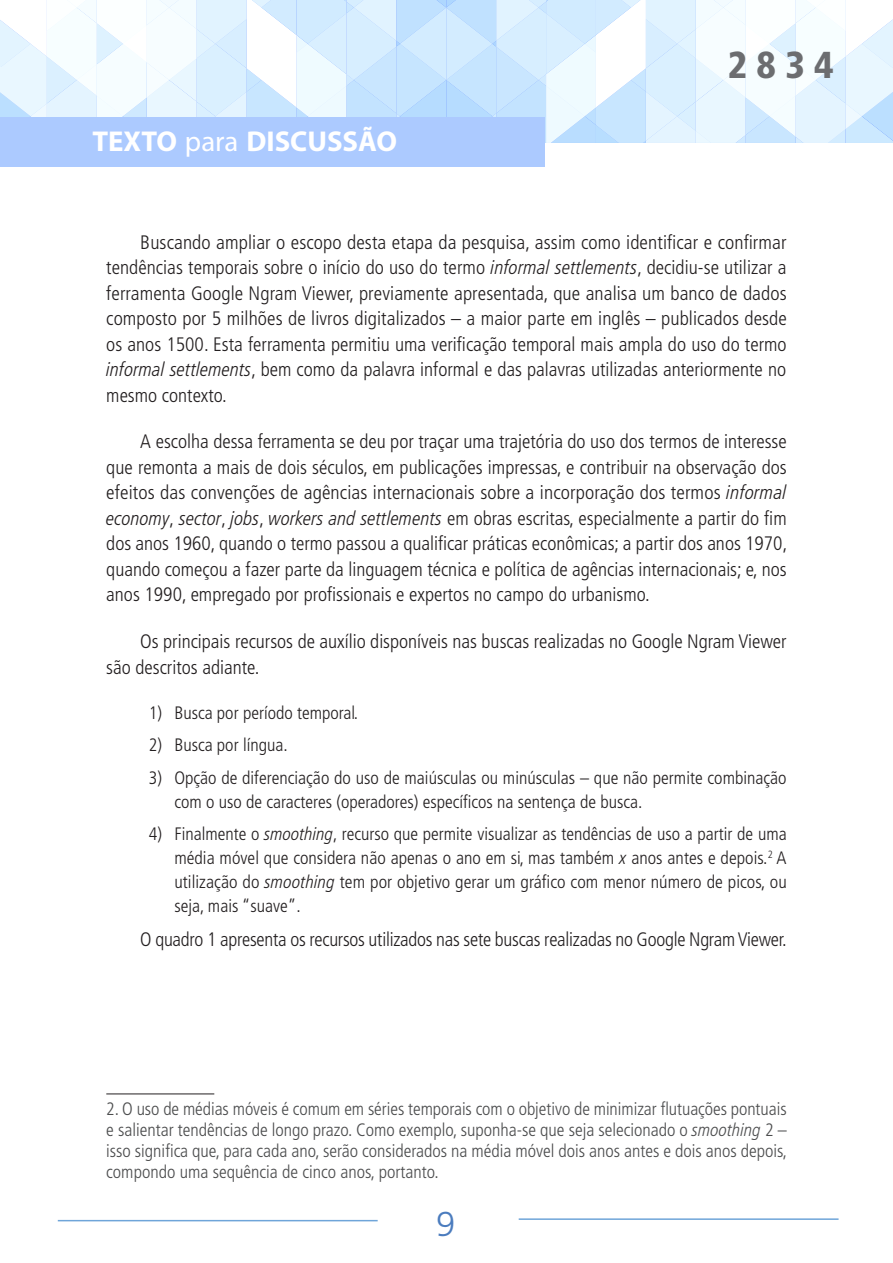
<style>
.page{position:relative;width:893px;height:1263px;background:#fff}
.page>*{position:absolute;margin:0;border:0;box-sizing:border-box;transform-origin:0 0}
.t1{font:900 condensed 37.5px "Frutiger LT Pro";color:#6c6d70}
.t2{font:300 34.5px "Frutiger LT Pro";color:#4b7cbe}
.t3{font:700 28.8px "Myriad Pro";color:#fff}
.texto_corrido{font:300 condensed 19.5px/25.5px "Frutiger LT Pro";color:#231f20;text-align:justify}
.t4{font:300 condensed 18px/24px "Frutiger LT Pro";color:#231f20}
.nota_rodape{font:300 condensed 18px/21px "Frutiger LT Pro";color:#4b4c4d;text-align:justify}
.s1{font-weight:400}
.s2{font-style:italic}
</style>
<div class="page">
<svg style="left:0;top:0;width:893px;height:143px"></svg>
<div style="left:0;top:118px;width:545px;height:49px;background:#accaff"></div>
<hr style="left:519px;top:1218px;width:319px;height:2px;background:#6fa5d9">
<hr style="left:58px;top:1220px;width:320px;height:1px;background:#6fa5d9">
<hr style="left:106px;top:1093px;width:108px;height:1px;background:#231f20">
<h3 class="t3" style="left:92px;top:122px;width:306px">TEXTO <span class="s1">para</span> DISCUSSÃO</h3>
<h1 class="t1" style="left:728px;top:42px;width:108px">2834</h1>
<p class="texto_corrido" style="left:106px;top:229px;width:682px;text-indent:34px">Buscando ampliar o escopo desta etapa da pesquisa, assim como identificar e confirmar tendências temporais sobre o início do uso do termo <span class="s2">informal settlements</span>, decidiu-se utilizar a ferramenta Google Ngram Viewer, previamente apresentada, que analisa um banco de dados composto por 5 milhões de livros digitalizados – a maior parte em inglês – publicados desde os anos 1500. Esta ferramenta permitiu uma verificação temporal mais ampla do uso do termo <span class="s2">informal settlements</span>, bem como da palavra informal e das palavras utilizadas anteriormente no mesmo contexto.</p>
<p class="texto_corrido" style="left:106px;top:429px;width:682px;text-indent:34px">A escolha dessa ferramenta se deu por traçar uma trajetória do uso dos termos de interesse que remonta a mais de dois séculos, em publicações impressas, e contribuir na observação dos efeitos das convenções de agências internacionais sobre a incorporação dos termos <span class="s2">informal economy</span>, <span class="s2">sector</span>, <span class="s2">jobs</span>, <span class="s2">workers and settlements</span> em obras escritas, especialmente a partir do fim dos anos 1960, quando o termo passou a qualificar práticas econômicas; a partir dos anos 1970, quando começou a fazer parte da linguagem técnica e política de agências internacionais; e, nos anos 1990, empregado por profissionais e expertos no campo do urbanismo.</p>
<p class="texto_corrido" style="left:106px;top:629px;width:682px;text-indent:34px">Os principais recursos de auxílio disponíveis nas buscas realizadas no Google Ngram Viewer são descritos adiante.</p>
<p class="t4" style="left:149px;top:701px;width:211px">1) Busca por período temporal.</p>
<p class="t4" style="left:149px;top:733px;width:140px">2) Busca por língua.</p>
<p class="t4" style="left:174px;top:766px;width:614px;text-indent:-26px">3) Opção de diferenciação do uso de maiúsculas ou minúsculas – que não permite combinação com o uso de caracteres (operadores) específicos na sentença de busca.</p>
<p class="t4" style="left:174px;top:822px;width:614px;text-align:justify;text-indent:-26px">4) Finalmente o <span class="s2">smoothing</span>, recurso que permite visualizar as tendências de uso a partir de uma média móvel que considera não apenas o ano em si, mas também <span class="s2">x</span> anos antes e depois.<sup>2</sup> A utilização do <span class="s2">smoothing</span> tem por objetivo gerar um gráfico com menor número de picos, ou seja, mais “suave”.</p>
<p class="texto_corrido" style="left:140px;top:927px;width:648px">O quadro 1 apresenta os recursos utilizados nas sete buscas realizadas no Google Ngram Viewer.</p>
<p class="nota_rodape" style="left:106px;top:1098px;width:682px">2. O uso de médias móveis é comum em séries temporais com o objetivo de minimizar flutuações pontuais e salientar tendências de longo prazo. Como exemplo, suponha-se que seja selecionado o <span class="s2">smoothing</span> 2 – isso significa que, para cada ano, serão considerados na média móvel dois anos antes e dois anos depois, compondo uma sequência de cinco anos, portanto.</p>
<h2 class="t2" style="left:436px;top:1204px;width:21px">9</h2>
</div>
